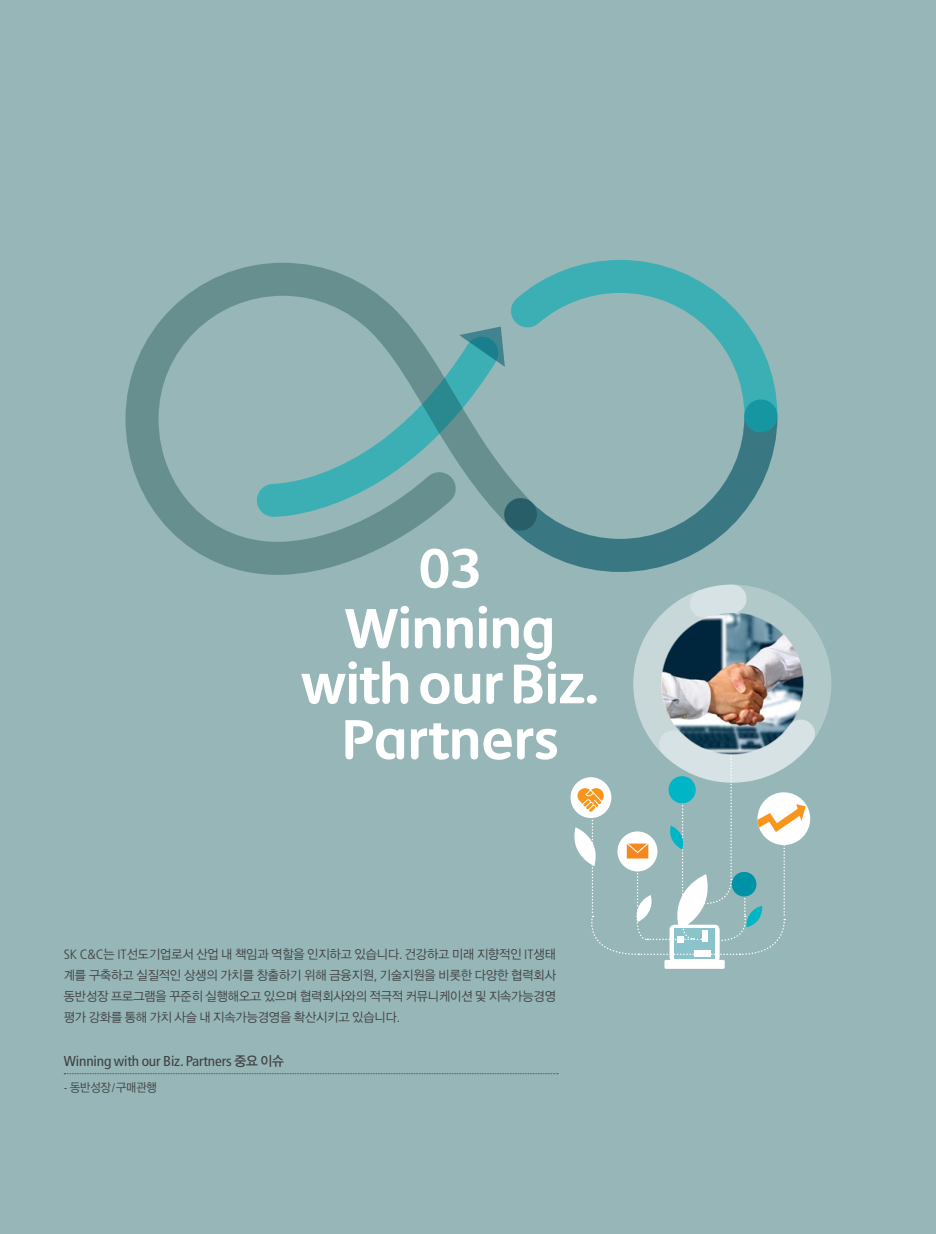
<style>
.page{position:relative;width:936px;height:1234px;background:#fff}
.page>*{position:absolute;margin:0;border:0;box-sizing:border-box;transform-origin:0 0}
.t1{font:700 54px/60px "Moebius Korea";letter-spacing:-.01em;color:#fff;text-align:center}
.t2{font:condensed 14.25px "Frutiger";letter-spacing:-.01em;color:#404042;scale:1.07 1}
.t3{font:12.75px/21px "YDVYGO Std 12";color:#404042;text-align:justify;scale:.95 1}
.t4{font:12px "YDVYGO Std 12";color:#404042;scale:.92 1}
.s1{font-family:"Frutiger";font-weight:300;font-stretch:condensed;font-size:13.5px}
.s2{font-family:"YDVYGO Std 13";font-stretch:normal;font-size:13.5px}
.s3{font-family:"Frutiger";font-weight:300;font-stretch:condensed;font-size:12.75px}
</style>
<div class="page">
<div style="left:0;top:0;width:935px;height:1233px;background:#96b6b7"></div>
<svg style="left:64px;top:1073px;width:494px;height:1px"></svg>
<svg style="left:125px;top:262px;width:368px;height:313px"></svg>
<svg style="left:490px;top:398px;width:285px;height:177px"></svg>
<svg style="left:459px;top:326px;width:38px;height:41px"></svg>
<svg style="left:669px;top:924px;width:50px;height:38px"></svg>
<div style="left:664px;top:959px;width:60px;height:9px;background:#fff;border-radius:2px"></div>
<svg style="left:674px;top:955px;width:40px;height:3px"></svg>
<div style="left:694px;top:949px;width:17px;height:7px;background:#fff"></div>
<svg style="left:497px;top:260px;width:281px;height:184px"></svg>
<svg style="left:568px;top:572px;width:264px;height:383px"></svg>
<h1 class="t1" style="left:345px;top:542px;width:212px">03<br>Winning</h1>
<h1 class="t1" style="left:301px;top:659px;width:300px;line-height:55.5px">with our Biz.<br>Partners</h1>
<p class="t3" style="left:64px;top:943px;width:519px"><span class="s1">SK C&amp;C</span>는 <span class="s1">IT</span>선도기업로서 산업 내 책임과 역할을 인지하고 있습니다<span class="s1">.</span> 건강하고 미래 지향적인 <span class="s1">IT</span>생태 계를 구축하고 실질적인 상생의 가치를 창출하기 위해 금융지원<span class="s1">,</span> 기술지원을 비롯한 다양한 협력회사 동반성장 프로그램을 꾸준히 실행해오고 있으며 협력회사와의 적극적 커뮤니케이션 및 지속가능경영 평가 강화를 통해 가치 사슬 내 지속가능경영을 확산시키고 있습니다<span class="s1">.</span></p>
<p class="t2" style="left:64px;top:1052px;width:207px">Winning with our Biz. Partners <span class="s2">중요 이슈</span></p>
<p class="t4" style="left:64px;top:1081px;width:103px"><span class="s3">-</span> 동반성장<span class="s3">/</span>구매관행</p>
</div>
